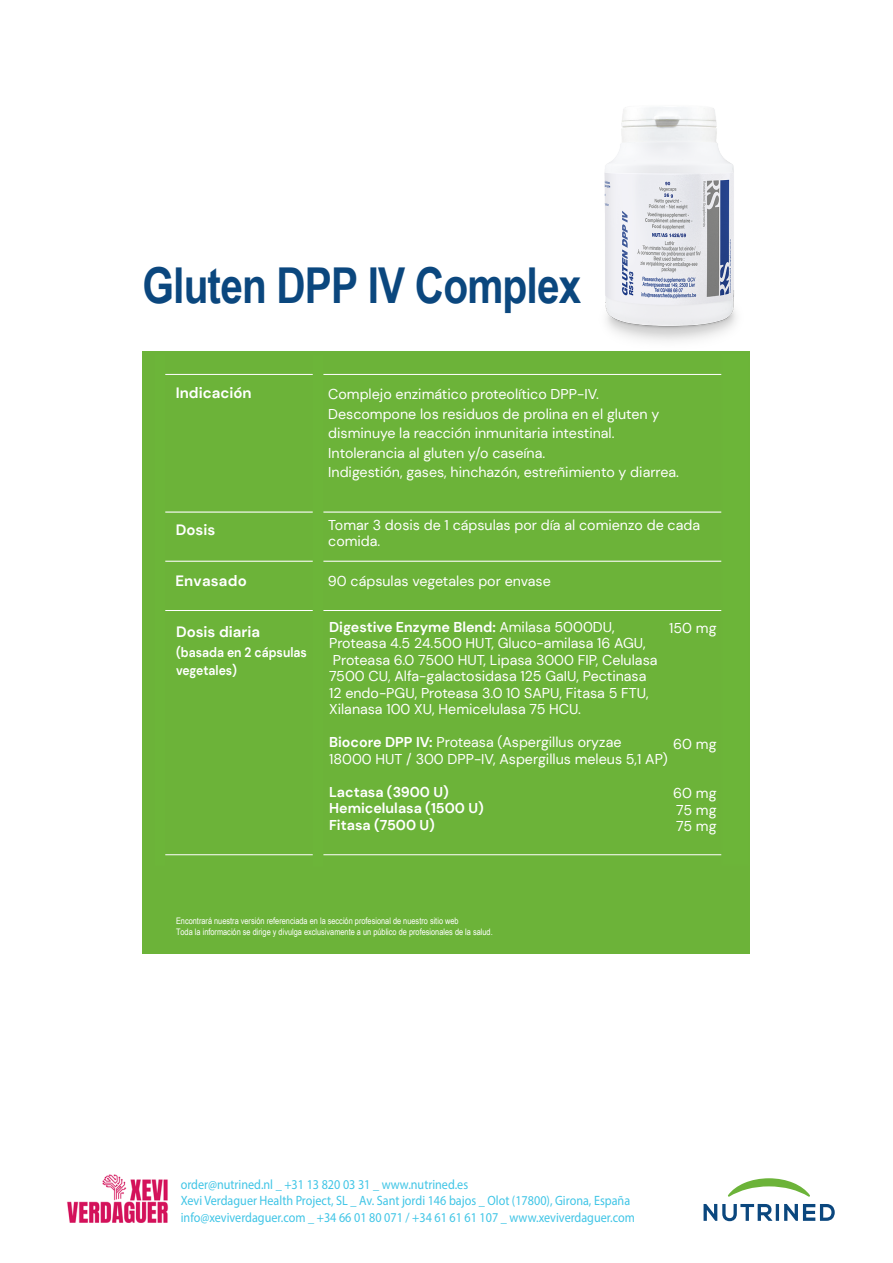
<style>
.page{position:relative;width:893px;height:1263px;background:#fff}
.page>*{position:absolute;margin:0;border:0;box-sizing:border-box;transform-origin:0 0}
.t1{font:700 49.5px "Arial Narrow";letter-spacing:-.015em;color:#0b477e}
.t2{font:700 15px "DM Sans";color:#fff}
.t3{font:14.25px/16.5px "DM Sans";color:#fff}
.t4{font:700 14.25px/16.5px "DM Sans";color:#fff}
.t5{font:13.5px/16.2px "Myriad Pro";color:#40c5e6;scale:.9 1}
.t6{font:700 13.5px/18px "DM Sans";color:#fff;scale:.9 1}
.t7{font:9px/10.8px "Arial Narrow";color:#fff}
.s1{font-weight:700}
</style>
<div class="page">
<div style="left:142px;top:352px;width:608px;height:602px;background:#6cb339"></div>
<svg style="left:728px;top:1178px;width:82px;height:19px"></svg>
<svg style="left:704px;top:1204px;width:68px;height:17px"></svg>
<hr style="left:776px;top:1204px;width:3px;height:17px;background:#0b477e">
<svg style="left:784px;top:1204px;width:51px;height:17px"></svg>
<img style="left:67px;top:1174px;width:102px;height:48px">
<img style="left:562px;top:107px;width:188px;height:245px">
<hr style="left:158px;top:561px;width:565px;height:1px;background:#fff">
<hr style="left:158px;top:610px;width:565px;height:1px;background:#fff">
<hr style="left:157px;top:854px;width:566px;height:1px;background:#fff">
<hr style="left:161px;top:374px;width:566px;height:1px;background:#fff">
<hr style="left:157px;top:512px;width:565px;height:1px;background:#fff">
<div style="left:313px;top:355px;width:10px;height:512px;background:#6cb539"></div>
<div style="left:721px;top:354px;width:29px;height:512px;background:#6cb539"></div>
<div style="left:155px;top:354px;width:10px;height:512px;background:#6cb539"></div>
<h1 class="t1" style="left:142px;top:248px;width:440px">Gluten DPP IV Complex</h1>
<p class="t2" style="left:176px;top:383px;width:77px">Indicación</p>
<p class="t2" style="left:176px;top:520px;width:41px">Dosis</p>
<p class="t2" style="left:175px;top:571px;width:73px">Envasado</p>
<p class="t2" style="left:176px;top:622px;width:86px">Dosis diaria</p>
<p class="t6" style="left:176px;top:643px;width:147px">(basada en 2 cápsulas vegetales)</p>
<p class="t3" style="left:328px;top:384px;width:352px;line-height:19.5px">Complejo enzimático proteolítico DPP-IV.<br>Descompone los residuos de prolina en el gluten y disminuye la reacción inmunitaria intestinal.<br>Intolerancia al gluten y/o caseína.<br>Indigestión, gases, hinchazón, estreñimiento y diarrea.</p>
<p class="t3" style="left:328px;top:516px;width:373px">Tomar 3 dosis de 1 cápsulas por día al comienzo de cada comida.</p>
<p class="t3" style="left:328px;top:573px;width:224px">90 cápsulas vegetales por envase</p>
<p class="t3" style="left:329px;top:618px;width:330px"><span class="s1">Digestive Enzyme Blend:</span> Amilasa 5000DU, Proteasa 4.5 24.500 HUT, Gluco-amilasa 16 AGU, Proteasa 6.0 7500 HUT, Lipasa 3000 FIP, Celulasa 7500 CU, Alfa-galactosidasa 125 GaIU, Pectinasa 12 endo-PGU, Proteasa 3.0 10 SAPU, Fitasa 5 FTU, Xilanasa 100 XU, Hemicelulasa 75 HCU.</p>
<p class="t3" style="left:329px;top:734px;width:340px"><span class="s1">Biocore DPP IV:</span> Proteasa (Aspergillus oryzae<br>18000 HUT / 300 DPP-IV, Aspergillus meleus 5,1 AP)</p>
<p class="t4" style="left:329px;top:783px;width:156px">Lactasa (3900 U)<br>Hemicelulasa (1500 U)<br>Fitasa (7500 U)</p>
<p class="t3" style="left:669px;top:620px;width:49px">150 mg</p>
<p class="t3" style="left:673px;top:735px;width:45px">60 mg</p>
<p class="t3" style="left:673px;top:785px;width:45px;text-align:justify">60 mg 75 mg 75 mg</p>
<p class="t7" style="left:176px;top:915px;width:318px">Encontrará nuestra versión referenciada en la sección profesional de nuestro sitio web<br>Toda la información se dirige y divulga exclusivamente a un público de profesionales de la salud.</p>
<p class="t5" style="left:181px;top:1176px;width:506px">order@nutrined.nl _ +31 13 820 03 31 _ www.nutrined.es<br>Xevi Verdaguer Health Project, SL _ Av. Sant jordi 146 bajos _ Olot (17800), Girona, España info@xeviverdaguer.com _ +34 66 01 80 071 / +34 61 61 61 107 _ www.xeviverdaguer.com</p>
</div>
